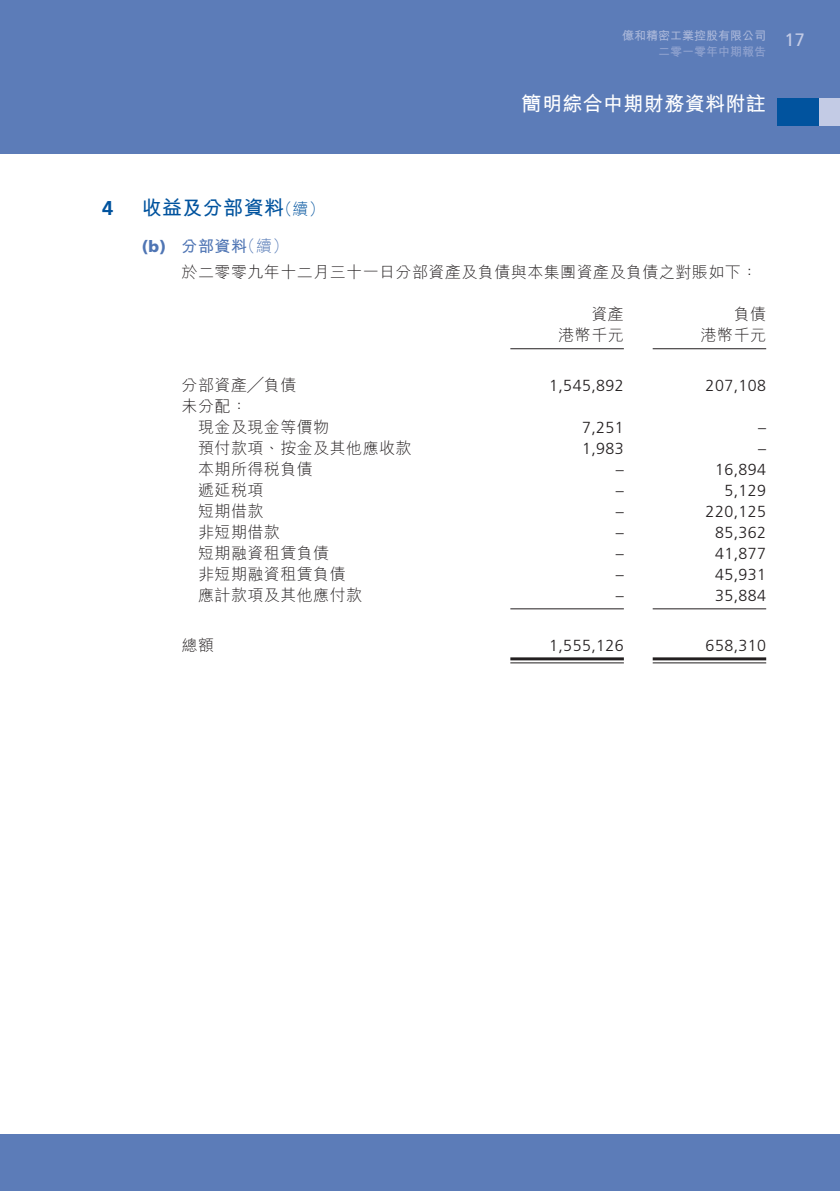
<style>
.page{position:relative;width:840px;height:1191px;background:#fff}
.page>*{position:absolute;margin:0;border:0;box-sizing:border-box;transform-origin:0 0}
.t1{font:20px "M Hei HK Bold E Ten B5 H";letter-spacing:.02em;color:#fff}
.t2{font:20px "M Hei HK Bold E Ten B5 H";letter-spacing:.015em;color:#01539e}
.t3{font:700 20px "Frutiger LT Std";color:#01539e}
.t4{font:16px/21px "M Hei HK Light E Ten B5 H";letter-spacing:.03em;color:#231f20}
.t5{font:300 16px "Frutiger LT Std";letter-spacing:.03em;color:#231f20}
.t6{font:16px "M Hei HK Bold E Ten B5 H";color:#4f75b4}
.t7{font:12px/16px "M Hei HK Bold E Ten B5 H";color:#abb8da;text-align:center}
.s1{font-family:"Frutiger LT Std";font-size:18px;color:#c3cbe5}
.s2{color:#92a4d0}
.s3{font-family:"M Hei HK Light E Ten B5 H";font-size:16px}
.s4{font-family:"Frutiger LT Std";font-weight:900}
.s5{font-family:"M Hei HK Light E Ten B5 H"}
</style>
<div class="page">
<div style="left:0;top:0;width:839px;height:154px;background:#5c7cb8"></div>
<div style="left:777px;top:99px;width:62px;height:27px;background:#01539e"></div>
<div style="left:818px;top:99px;width:21px;height:27px;background:#c3cbe5"></div>
<div style="left:0;top:1134px;width:839px;height:57px;background:#5c7cb8"></div>
<hr style="left:510px;top:348px;width:113px;height:1px;background:#231f20">
<hr style="left:652px;top:348px;width:113px;height:1px;background:#231f20">
<hr style="left:510px;top:608px;width:113px;height:1px;background:#231f20">
<hr style="left:652px;top:608px;width:113px;height:1px;background:#231f20">
<hr style="left:510px;top:657px;width:113px;height:3px;background:#231f20">
<hr style="left:510px;top:662px;width:113px;height:1px;background:#231f20">
<hr style="left:652px;top:657px;width:113px;height:3px;background:#231f20">
<hr style="left:652px;top:662px;width:113px;height:1px;background:#231f20">
<p class="t7" style="left:621px;top:29px;width:184px">億和精密工業控股有限公司 <span class="s1">17</span><span class="s2">二零一零年中期報告</span></p>
<p class="t1" style="left:521px;top:95px;width:246px">簡明綜合中期財務資料附註</p>
<p class="t3" style="left:102px;top:200px;width:13px">4</p>
<p class="t2" style="left:142px;top:199px;width:184px">收益及分部資料<span class="s3">（續）</span></p>
<p class="t6" style="left:142px;top:239px;width:148px"><span class="s4">(b)</span> 分部資料<span class="s5">（續）</span></p>
<p class="t4" style="left:181px;top:264px;width:577px">於二零零九年十二月三十一日分部資產及負債與本集團資產及負債之對賬如下：</p>
<p class="t4" style="left:591px;top:306px;width:34px">資產</p>
<p class="t4" style="left:733px;top:306px;width:34px">負債</p>
<p class="t4" style="left:558px;top:327px;width:67px">港幣千元</p>
<p class="t4" style="left:700px;top:327px;width:67px">港幣千元</p>
<p class="t4" style="left:181px;top:377px;width:116px">分部資產╱負債</p>
<p class="t5" style="left:548px;top:380px;width:76px">1,545,892</p>
<p class="t5" style="left:705px;top:380px;width:62px">207,108</p>
<p class="t4" style="left:198px;top:398px;width:133px;text-indent:-16px">未分配：<br>現金及現金等價物</p>
<p class="t5" style="left:581px;top:422px;width:43px">7,251</p>
<p class="t5" style="left:757px;top:422px;width:9px">–</p>
<p class="t4" style="left:198px;top:440px;width:215px">預付款項、按金及其他應收款</p>
<p class="t5" style="left:581px;top:443px;width:43px">1,983</p>
<p class="t5" style="left:757px;top:443px;width:9px">–</p>
<p class="t4" style="left:198px;top:461px;width:116px">本期所得稅負債</p>
<p class="t5" style="left:615px;top:464px;width:9px">–</p>
<p class="t5" style="left:714px;top:464px;width:53px">16,894</p>
<p class="t4" style="left:198px;top:482px;width:67px">遞延稅項</p>
<p class="t5" style="left:615px;top:485px;width:9px">–</p>
<p class="t5" style="left:724px;top:485px;width:43px">5,129</p>
<p class="t4" style="left:198px;top:503px;width:67px">短期借款</p>
<p class="t5" style="left:615px;top:506px;width:9px">–</p>
<p class="t5" style="left:705px;top:506px;width:62px">220,125</p>
<p class="t4" style="left:198px;top:524px;width:83px">非短期借款</p>
<p class="t5" style="left:615px;top:527px;width:9px">–</p>
<p class="t5" style="left:714px;top:527px;width:53px">85,362</p>
<p class="t4" style="left:198px;top:545px;width:133px">短期融資租賃負債</p>
<p class="t5" style="left:615px;top:548px;width:9px">–</p>
<p class="t5" style="left:714px;top:548px;width:53px">41,877</p>
<p class="t4" style="left:198px;top:566px;width:149px">非短期融資租賃負債</p>
<p class="t5" style="left:615px;top:569px;width:9px">–</p>
<p class="t5" style="left:714px;top:569px;width:53px">45,931</p>
<p class="t4" style="left:198px;top:587px;width:166px">應計款項及其他應付款</p>
<p class="t5" style="left:615px;top:590px;width:9px">–</p>
<p class="t5" style="left:714px;top:590px;width:53px">35,884</p>
<p class="t4" style="left:181px;top:637px;width:34px">總額</p>
<p class="t5" style="left:548px;top:640px;width:76px">1,555,126</p>
<p class="t5" style="left:705px;top:640px;width:62px">658,310</p>
</div>
